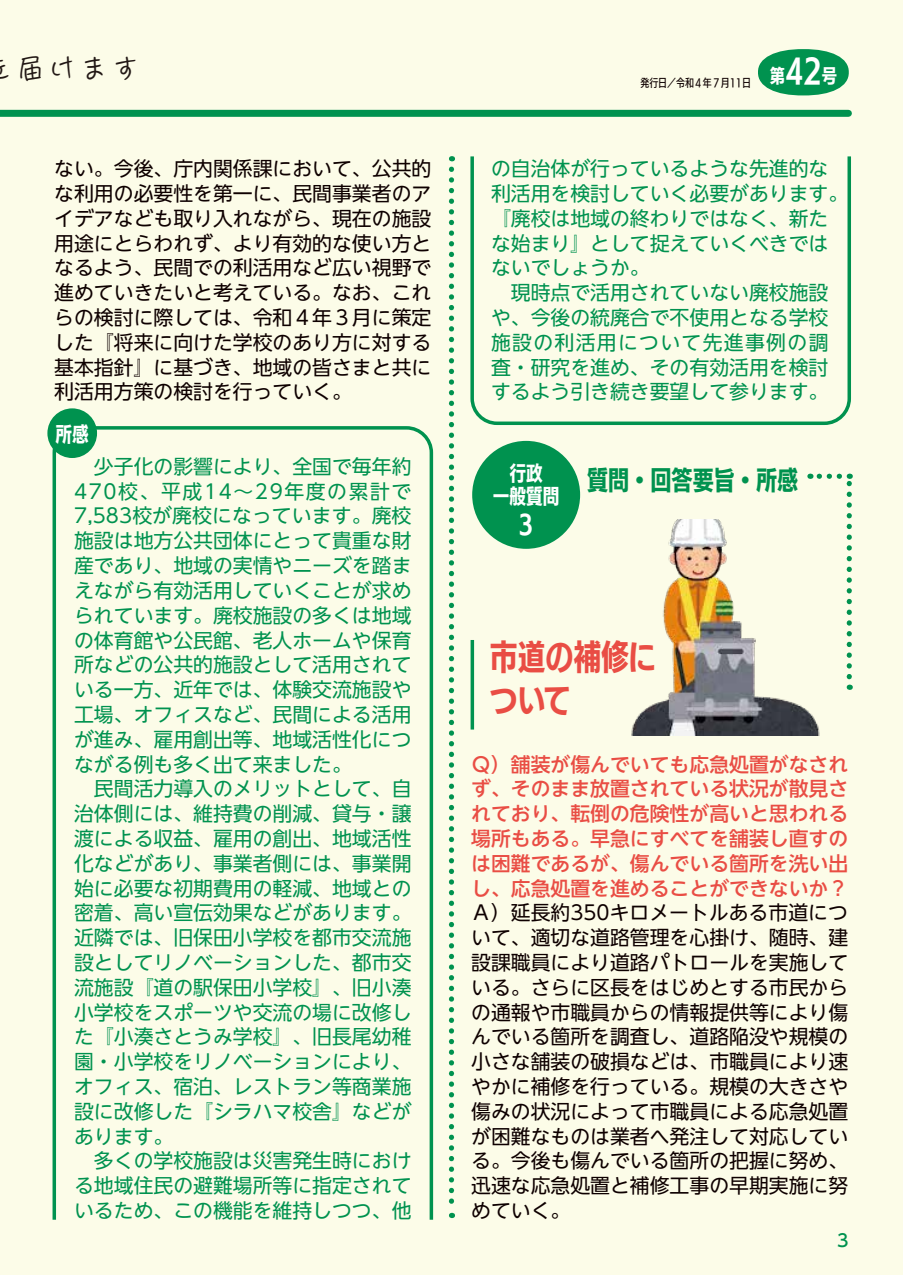
<style>
.page{position:relative;width:903px;height:1275px;background:#fcfce8}
.page>*{position:absolute;margin:0;border:0;box-sizing:border-box;transform-origin:0 0}
.t1{font:34.65px/42.7px "UD Kakugo C80 Pro B";color:#e94d44}
.t2{font:28.53px "Cook Hand Std R";color:#221815}
.t3{font:26.43px "UD Kakugo C80 Pro B";color:#00924f}
.t4{font:25.2px "UD Kakugo C80 Pro B";color:#fff}
.t5{font:20.82px "UD Kakugo C80 Pro B";color:#fff}
.t6{font:19.78px/24.8px "UD Shin Go NT Pro";color:#00924f}
.t7{font:19.78px/24.8px "UD Shin Go NT Pro";color:#0e0000;text-align:justify}
.t8{font:500 19.78px/24.8px "UD Shin Go NT Pro";color:#e94d44;text-align:justify}
.t9{font:19.07px "UD Kakugo C80 Pro B";color:#fff}
.t10{font:500 17.32px "UD Shin Go NT Pro";color:#00924f}
.t11{font:11.2px "UD Kakugo C80 Pro M";color:#0e0000}
.s1{font-size:31.85px}
</style>
<div class="page">
<div style="left:0;top:110px;width:848px;height:7px;background:#00924f"></div>
<svg style="left:449px;top:169px;width:5px;height:1049px"></svg>
<hr style="left:471px;top:640px;width:3px;height:90px;background:#00924f">
<div style="left:758px;top:49px;width:91px;height:47px;background:#00924f;border-radius:50%"></div>
<svg style="left:470px;top:156px;width:381px;height:269px"></svg>
<svg style="left:51px;top:426px;width:383px;height:794px"></svg>
<div style="left:47px;top:408px;width:50px;height:50px;background:#00924f;border-radius:50%"></div>
<svg style="left:846px;top:474px;width:6px;height:203px"></svg>
<svg style="left:810px;top:474px;width:29px;height:5px"></svg>
<div style="left:472px;top:441px;width:108px;height:108px;background:#00924f;border-radius:50%"></div>
<img style="left:631px;top:519px;width:189px;height:216px">
<h2 class="t2" style="left:16px;top:50px;width:126px">届けます</h2>
<p class="t7" style="left:54px;top:156px;width:379px">ない。今後、庁内関係課において、公共的な利用の必要性を第一に、民間事業者のアイデアなども取り入れながら、現在の施設用途にとらわれず、より有効的な使い方となるよう、民間での利活用など広い視野で進めていきたいと考えている。なお、これらの検討に際しては、令和４年３月に策定した『将来に向けた学校のあり方に対する基本指針』に基づき、地域の皆さまと共に利活用方策の検討を行っていく。</p>
<p class="t5" style="left:56px;top:418px;width:35px">所感</p>
<p class="t6" style="left:74px;top:453px;width:339px">　少子化の影響により、全国で毎年約<br>470校、平成14～29年度の累計で<br>7,583校が廃校になっています。廃校施設は地方公共団体にとって貴重な財産であり、地域の実情やニーズを踏まえながら有効活用していくことが求められています。廃校施設の多くは地域の体育館や公民館、老人ホームや保育所などの公共的施設として活用されている一方、近年では、体験交流施設や工場、オフィスなど、民間による活用が進み、雇用創出等、地域活性化につながる例も多く出て来ました。<br>　民間活力導入のメリットとして、自治体側には、維持費の削減、貸与・譲渡による収益、雇用の創出、地域活性化などがあり、事業者側には、事業開始に必要な初期費用の軽減、地域との密着、高い宣伝効果などがあります。近隣では、旧保田小学校を都市交流施設としてリノベーションした、都市交流施設『道の駅保田小学校』、旧小湊小学校をスポーツや交流の場に改修した『小湊さとうみ学校』、旧長尾幼稚園・小学校をリノベーションにより、オフィス、宿泊、レストラン等商業施設に改修した『シラハマ校舎』などがあります。<br>　多くの学校施設は災害発生時における地域住民の避難場所等に指定されているため、この機能を維持しつつ、他</p>
<p class="t11" style="left:640px;top:74px;width:112px">発行日／令和４年７月11日</p>
<p class="t9" style="left:770px;top:61px;width:69px">第<span class="s1">42</span>号</p>
<p class="t6" style="left:491px;top:156px;width:359px">の自治体が行っているような先進的な利活用を検討していく必要があります。『廃校は地域の終わりではなく、新たな始まり』として捉えていくべきではないでしょうか。<br>　現時点で活用されていない廃校施設や、今後の統廃合で不使用となる学校施設の利活用について先進事例の調査・研究を進め、その有効活用を検討するよう引き続き要望して参ります。</p>
<p class="t5" style="left:509px;top:457px;width:35px">行政</p>
<h3 class="t3" style="left:587px;top:460px;width:213px">質問・回答要旨・所感</h3>
<p class="t5" style="left:493px;top:480px;width:68px">一般質問</p>
<p class="t4" style="left:519px;top:505px;width:16px">3</p>
<h1 class="t1" style="left:490px;top:636px;width:167px">市道の補修について</h1>
<p class="t8" style="left:471px;top:751px;width:379px">Ｑ）舗装が傷んでいても応急処置がなされず、そのまま放置されている状況が散見されており、転倒の危険性が高いと思われる場所もある。早急にすべてを舗装し直すのは困難であるが、傷んでいる箇所を洗い出し、応急処置を進めることができないか？</p>
<p class="t7" style="left:471px;top:900px;width:379px">Ａ）延長約350キロメートルある市道について、適切な道路管理を心掛け、随時、建設課職員により道路パトロールを実施している。さらに区長をはじめとする市民からの通報や市職員からの情報提供等により傷んでいる箇所を調査し、道路陥没や規模の小さな舗装の破損などは、市職員により速やかに補修を行っている。規模の大きさや傷みの状況によって市職員による応急処置が困難なものは業者へ発注して対応している。今後も傷んでいる箇所の把握に努め、迅速な応急処置と補修工事の早期実施に努めていく。</p>
<p class="t10" style="left:837px;top:1226px;width:13px">3</p>
</div>
